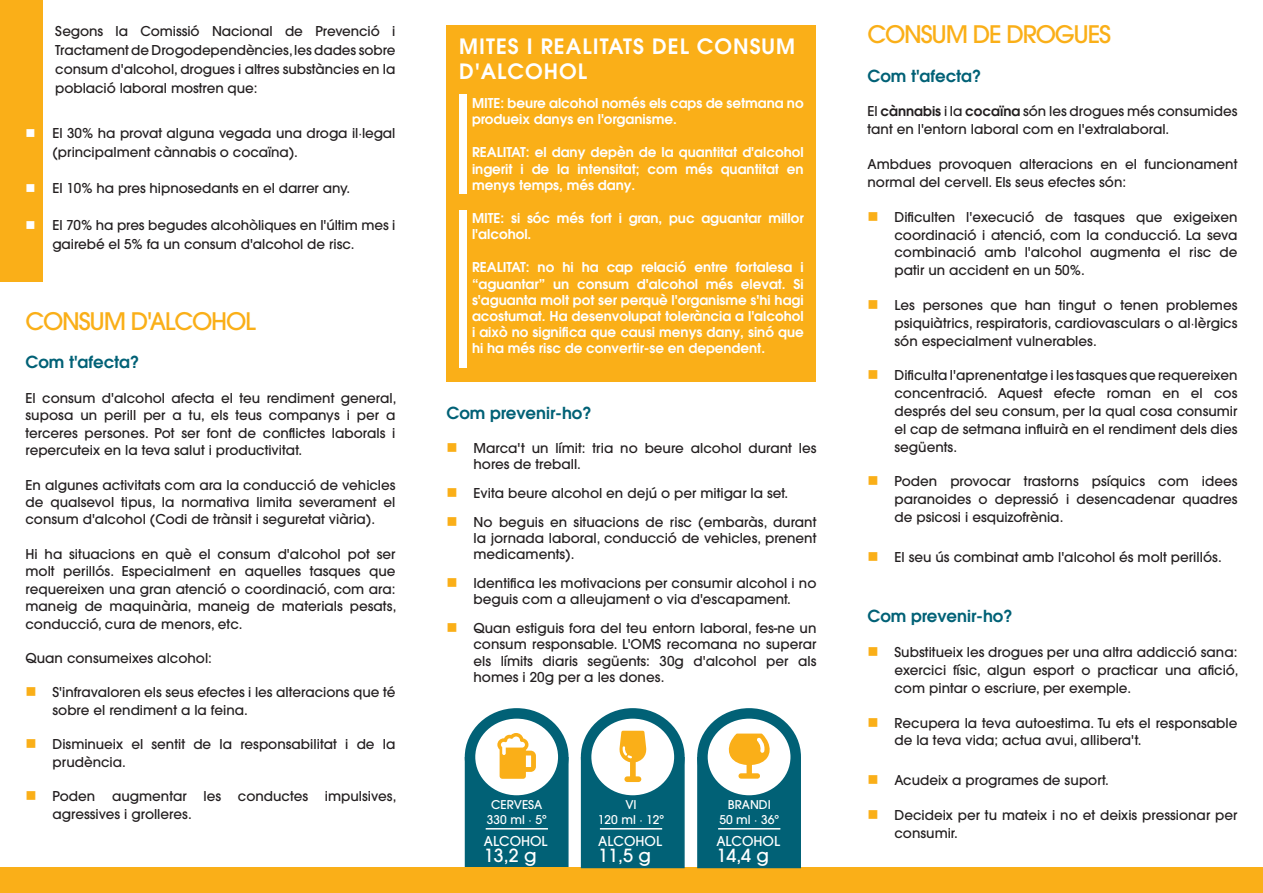
<style>
.page{position:relative;width:1263px;height:893px;background:#fff}
.page>*{position:absolute;margin:0;border:0;box-sizing:border-box;transform-origin:0 0}
.t1{font:500 24px "ITC Avant Garde Std";letter-spacing:-.05em;color:#faaf18}
.t2{font:600 21px/25.2px "ITC Avant Garde Std";letter-spacing:.05em;color:#fff}
.t3{font:500 18px "ITC Avant Garde Std";color:#fff}
.t4{font:600 16.5px "ITC Avant Garde Std";color:#016176}
.t5{font:500 13.5px/17.9px "ITC Avant Garde Std";color:#231f20;text-align:justify}
.t6{font:600 13.5px/16.2px "ITC Avant Garde Std";color:#fff}
.t7{font:500 13.5px "ITC Avant Garde Std";color:#fff}
.t8{font:500 12px "ITC Avant Garde Std";color:#fff}
.s1{font-weight:600}
</style>
<div class="page">
<div style="left:0;top:0;width:43px;height:282px;background:#faaf18"></div>
<div style="left:465px;top:757px;width:103px;height:111px;background:#016176"></div>
<svg style="left:470px;top:713px;width:93px;height:87px;fill:#fff"></svg>
<div style="left:465px;top:708px;width:103px;height:98px;border:10px solid #016176;border-radius:50%"></div>
<div style="left:446px;top:26px;width:370px;height:356px;background:#faaf18"></div>
<svg style="left:497px;top:733px;width:39px;height:46px"></svg>
<div style="left:0;top:867px;width:1263px;height:26px;background:#faaf18"></div>
<hr style="left:486px;top:828px;width:62px;height:1px;background:#fff">
<div style="left:581px;top:757px;width:104px;height:111px;background:#016176;border:2px solid #016176"></div>
<svg style="left:586px;top:713px;width:93px;height:87px"></svg>
<div style="left:581px;top:708px;width:104px;height:98px;border:10px solid #016176;border-radius:50%"></div>
<hr style="left:600px;top:828px;width:62px;height:1px;background:#fff">
<div style="left:697px;top:757px;width:104px;height:111px;background:#016176;border:2px solid #016176"></div>
<svg style="left:702px;top:713px;width:94px;height:87px;fill:#fff"></svg>
<div style="left:697px;top:708px;width:104px;height:98px;border:10px solid #016176;border-radius:50%"></div>
<hr style="left:718px;top:828px;width:62px;height:1px;background:#fff">
<svg style="left:619px;top:731px;width:27px;height:51px"></svg>
<svg style="left:729px;top:734px;width:41px;height:45px;background:#fbcc6d"></svg>
<div style="left:459px;top:95px;width:8px;height:99px;background:#fff"></div>
<div style="left:459px;top:210px;width:8px;height:157px;background:#fff"></div>
<p class="t5" style="left:55px;top:21px;width:342px;line-height:19.2px">Segons la Comissió Nacional de Prevenció i Tractament de Drogodependències, les dades sobre consum d'alcohol, drogues i altres substàncies en la població laboral mostren que:</p>
<p class="t5" style="left:53px;top:123px;width:344px;line-height:19.2px">El 30% ha provat alguna vegada una droga il·legal (principalment cànnabis o cocaïna).</p>
<p class="t5" style="left:53px;top:179px;width:299px">El 10% ha pres hipnosedants en el darrer any.</p>
<p class="t5" style="left:53px;top:215px;width:344px;line-height:19.2px">El 70% ha pres begudes alcohòliques en l'últim mes i gairebé el 5% fa un consum d'alcohol de risc.</p>
<p class="t1" style="left:26px;top:306px;width:232px">CONSUM D'ALCOHOL</p>
<p class="t4" style="left:26px;top:351px;width:115px">Com t'afecta?</p>
<p class="t5" style="left:26px;top:389px;width:372px;line-height:17.4px">El consum d'alcohol afecta el teu rendiment general, suposa un perill per a tu, els teus companys i per a terceres persones. Pot ser font de conflictes laborals i repercuteix en la teva salut i productivitat.</p>
<p class="t5" style="left:26px;top:476px;width:371px;line-height:17.4px">En algunes activitats com ara la conducció de vehicles de qualsevol tipus, la normativa limita severament el consum d'alcohol (Codi de trànsit i seguretat viària).</p>
<p class="t5" style="left:26px;top:545px;width:372px;line-height:17.4px">Hi ha situacions en què el consum d'alcohol pot ser molt perillós. Especialment en aquelles tasques que requereixen una gran atenció o coordinació, com ara: maneig de maquinària, maneig de materials pesats, conducció, cura de menors, etc.</p>
<p class="t5" style="left:26px;top:649px;width:188px">Quan consumeixes alcohol:</p>
<p class="t5" style="left:53px;top:684px;width:344px;line-height:17.4px">S'infravaloren els seus efectes i les alteracions que té sobre el rendiment a la feina.</p>
<p class="t5" style="left:53px;top:735px;width:344px;line-height:17.4px">Disminueix el sentit de la responsabilitat i de la prudència.</p>
<p class="t5" style="left:53px;top:787px;width:345px;line-height:17.4px">Poden augmentar les conductes impulsives, agressives i grolleres.</p>
<p class="t2" style="left:459px;top:33px;width:337px">MITES I REALITATS DEL CONSUM<br>D'ALCOHOL</p>
<p class="t6" style="left:472px;top:95px;width:333px">MITE: beure alcohol només els caps de setmana no produeix danys en l'organisme.</p>
<p class="t6" style="left:472px;top:144px;width:333px;text-align:justify">REALITAT: el dany depèn de la quantitat d'alcohol ingerit i de la intensitat; com més quantitat en menys temps, més dany.</p>
<p class="t6" style="left:472px;top:210px;width:333px">MITE: si sóc més fort i gran, puc aguantar millor l'alcohol.</p>
<p class="t6" style="left:472px;top:259px;width:333px;text-align:justify">REALITAT: no hi ha cap relació entre fortalesa i “aguantar” un consum d'alcohol més elevat. Si s'aguanta molt pot ser perquè l'organisme s'hi hagi acostumat. Ha desenvolupat tolerància a l'alcohol i això no significa que causi menys dany, sinó que hi ha més risc de convertir-se en dependent.</p>
<p class="t4" style="left:446px;top:402px;width:147px">Com prevenir-ho?</p>
<p class="t5" style="left:473px;top:439px;width:344px;line-height:16.2px">Marca't un límit: tria no beure alcohol durant les hores de treball.</p>
<p class="t5" style="left:473px;top:484px;width:316px">Evita beure alcohol en dejú o per mitigar la set.</p>
<p class="t5" style="left:473px;top:514px;width:344px;line-height:16.2px">No beguis en situacions de risc (embaràs, durant la jornada laboral, conducció de vehicles, prenent medicaments).</p>
<p class="t5" style="left:473px;top:575px;width:344px;line-height:16.2px">Identifica les motivacions per consumir alcohol i no beguis com a alleujament o via d'escapament.</p>
<p class="t5" style="left:473px;top:620px;width:344px;line-height:16.2px">Quan estiguis fora del teu entorn laboral, fes-ne un consum responsable. L'OMS recomana no superar els límits diaris següents: 30g d'alcohol per als homes i 20g per a les dones.</p>
<p class="t8" style="left:491px;top:797px;width:53px">CERVESA</p>
<p class="t8" style="left:487px;top:812px;width:61px">330 ml · 5º</p>
<p class="t7" style="left:484px;top:832px;width:65px">ALCOHOL</p>
<p class="t3" style="left:484px;top:844px;width:54px">13,2 g</p>
<p class="t8" style="left:625px;top:797px;width:13px">VI</p>
<p class="t8" style="left:598px;top:812px;width:68px">120 ml · 12º</p>
<p class="t7" style="left:598px;top:832px;width:65px">ALCOHOL</p>
<p class="t3" style="left:598px;top:844px;width:54px">11,5 g</p>
<p class="t8" style="left:728px;top:797px;width:45px">BRANDI</p>
<p class="t8" style="left:719px;top:812px;width:61px">50 ml · 36º</p>
<p class="t7" style="left:716px;top:832px;width:65px">ALCOHOL</p>
<p class="t3" style="left:716px;top:844px;width:54px">14,4 g</p>
<p class="t1" style="left:867px;top:19px;width:245px">CONSUM DE DROGUES</p>
<p class="t4" style="left:867px;top:65px;width:115px">Com t'afecta?</p>
<p class="t5" style="left:867px;top:103px;width:371px">El <span class="s1">cànnabis</span> i la <span class="s1">cocaïna</span> són les drogues més consumides tant en l'entorn laboral com en l'extralaboral.</p>
<p class="t5" style="left:867px;top:155px;width:371px">Ambdues provoquen alteracions en el funcionament normal del cervell. Els seus efectes són:</p>
<p class="t5" style="left:894px;top:208px;width:344px">Dificulten l'execució de tasques que exigeixen coordinació i atenció, com la conducció. La seva combinació amb l'alcohol augmenta el risc de patir un accident en un 50%.</p>
<p class="t5" style="left:894px;top:296px;width:344px">Les persones que han tingut o tenen problemes psiquiàtrics, respiratoris, cardiovasculars o al·lèrgics són especialment vulnerables.</p>
<p class="t5" style="left:894px;top:366px;width:344px">Dificulta l'aprenentatge i les tasques que requereixen concentració. Aquest efecte roman en el cos després del seu consum, per la qual cosa consumir el cap de setmana influirà en el rendiment dels dies següents.</p>
<p class="t5" style="left:894px;top:472px;width:344px">Poden provocar trastorns psíquics com idees paranoides o depressió i desencadenar quadres de psicosi i esquizofrènia.</p>
<p class="t5" style="left:894px;top:548px;width:329px">El seu ús combinat amb l'alcohol és molt perillós.</p>
<p class="t4" style="left:867px;top:606px;width:147px">Com prevenir-ho?</p>
<p class="t5" style="left:894px;top:643px;width:345px">Substitueix les drogues per una altra addicció sana: exercici físic, algun esport o practicar una afició, com pintar o escriure, per exemple.</p>
<p class="t5" style="left:894px;top:714px;width:344px">Recupera la teva autoestima. Tu ets el responsable de la teva vida; actua avui, allibera't.</p>
<p class="t5" style="left:894px;top:771px;width:216px">Acudeix a programes de suport.</p>
<p class="t5" style="left:894px;top:806px;width:344px">Decideix per tu mateix i no et deixis pressionar per consumir.</p>
</div>
